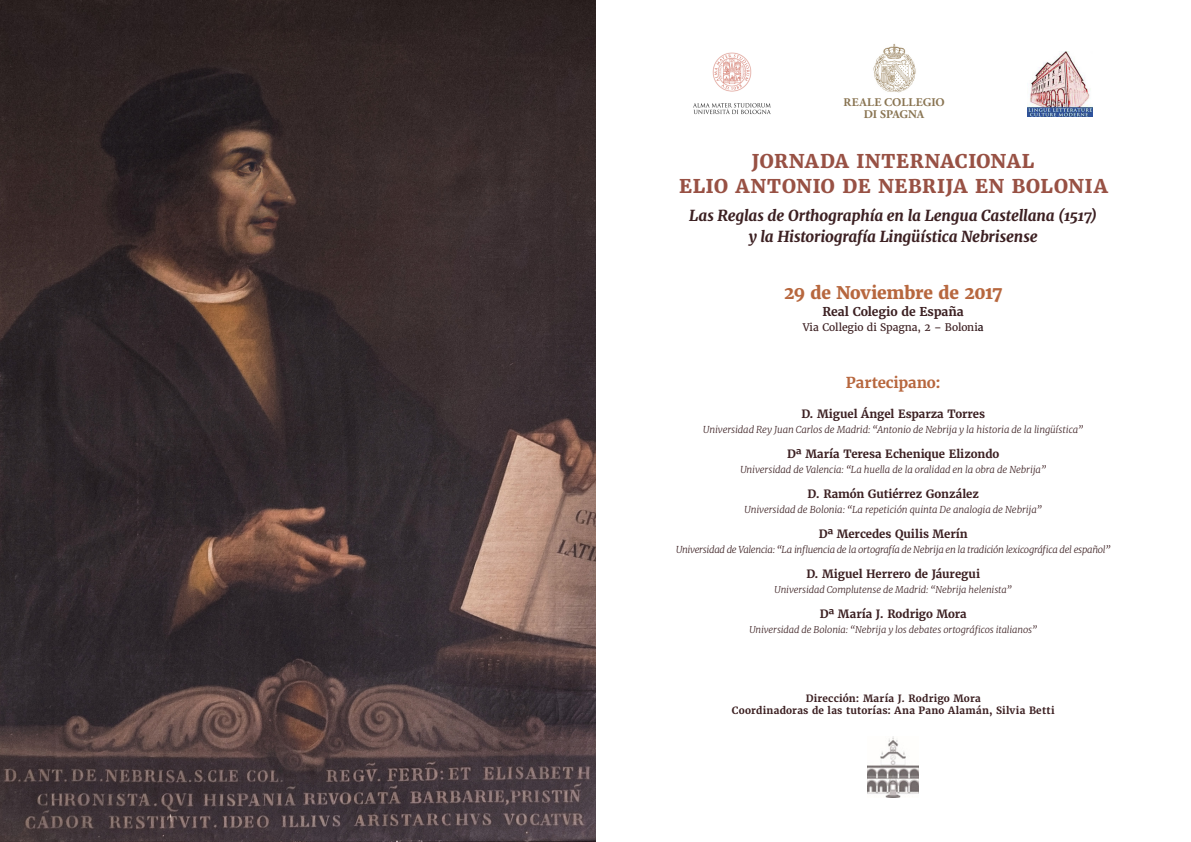
<style>
.page{position:relative;width:1191px;height:842px;background:#fff}
.page>*{position:absolute;margin:0;border:0;box-sizing:border-box;transform-origin:0 0}
.t1{font:800 18.9px "Merriweather";letter-spacing:.04em;color:#985144}
.t2{font:800 17.4px "Merriweather";letter-spacing:-.015em;color:#b7673e}
.t3{font:italic 800 15.1px "Merriweather";letter-spacing:-.01em;color:#3c2022}
.t4{font:700 15px "Merriweather";letter-spacing:-.005em;color:#b7673e}
.t5{font:700 12.2px "Merriweather";letter-spacing:-.01em;color:#3c2022}
.t6{font:700 11.7px "Adobe Garamond Pro";letter-spacing:.005em;color:#8a7553}
.t7{font:700 11.7px "Adobe Garamond Pro";letter-spacing:-.015em;color:#8a7553}
.t8{font:700 11.4px "Merriweather";letter-spacing:-.005em;color:#3c2022}
.t9{font:10.4px "Merriweather";color:#3c2022}
.t10{font:700 10px "Merriweather";letter-spacing:.025em;color:#3c2022}
.t11{font:italic 300 9.5px "Merriweather";letter-spacing:-.015em;color:#3c2022}
.t12{font:italic 300 9.3px "Merriweather";letter-spacing:-.015em;color:#3c2022}
.s1{color:#1b0307}
</style>
<div class="page">
<img style="left:0;top:0;width:595px;height:842px">
<img style="left:873px;top:44px;width:43px;height:49px">
<img style="left:693px;top:52px;width:78px;height:63px">
<img style="left:1027px;top:51px;width:65px;height:66px">
<img style="left:867px;top:737px;width:51px;height:60px">
<p class="t6" style="left:843px;top:96px;width:103px">REALE COLLEGIO</p>
<p class="t7" style="left:864px;top:108px;width:62px">DI SPAGNA</p>
<p class="t1" style="left:752px;top:149px;width:284px">JORNADA INTERNACIONAL</p>
<p class="t1" style="left:679px;top:174px;width:430px">ELIO ANTONIO DE NEBRIJA EN BOLONIA</p>
<p class="t3" style="left:689px;top:206px;width:410px">Las Reglas de Orthographía en la Lengua Castellana (1517)</p>
<p class="t3" style="left:749px;top:227px;width:290px">y la Historiografía Lingüística Nebrisense</p>
<p class="t2" style="left:784px;top:281px;width:220px">29 de Noviembre de 2017</p>
<p class="t5" style="left:822px;top:304px;width:143px">Real Colegio de España</p>
<p class="t9" style="left:802px;top:321px;width:183px">Via Collegio di Spagna, 2 – Boloni<span class="s1">a</span></p>
<p class="t4" style="left:846px;top:373px;width:96px">Partecipano:</p>
<p class="t8" style="left:801px;top:406px;width:185px">D. Miguel Ángel Esparza Torres</p>
<p class="t11" style="left:703px;top:423px;width:381px">Universidad Rey Juan Carlos de Madrid: “Antonio de Nebrija y la historia de la lingüística”</p>
<p class="t8" style="left:787px;top:446px;width:214px">Dª María Teresa Echenique Elizondo</p>
<p class="t11" style="left:740px;top:463px;width:307px">Universidad de Valencia: “La huella de la oralidad en la obra de Nebrija”</p>
<p class="t8" style="left:807px;top:486px;width:173px">D. Ramón Gutiérrez González</p>
<p class="t11" style="left:744px;top:503px;width:299px">Universidad de Bolonia: “La repetición quinta De analogia de Nebrija”</p>
<p class="t8" style="left:818px;top:526px;width:151px">Dª Mercedes Quilis Merín</p>
<p class="t11" style="left:676px;top:543px;width:436px">Universidad de Valencia: “La influencia de la ortografía de Nebrija en la tradición lexicográfica del español”</p>
<p class="t8" style="left:806px;top:566px;width:175px">D. Miguel Herrero de Jáuregui</p>
<p class="t12" style="left:774px;top:583px;width:239px">Universidad Complutense de Madrid: “Nebrija helenista”</p>
<p class="t8" style="left:819px;top:606px;width:148px">Dª María J. Rodrigo Mora</p>
<p class="t12" style="left:749px;top:623px;width:289px">Universidad de Bolonia: “Nebrija y los debates ortográficos italianos”</p>
<p class="t10" style="left:805px;top:692px;width:177px">Dirección: María J. Rodrigo Mora</p>
<p class="t10" style="left:732px;top:704px;width:324px">Coordinadoras de las tutorías: Ana Pano Alamán, Silvia Betti</p>
</div>
